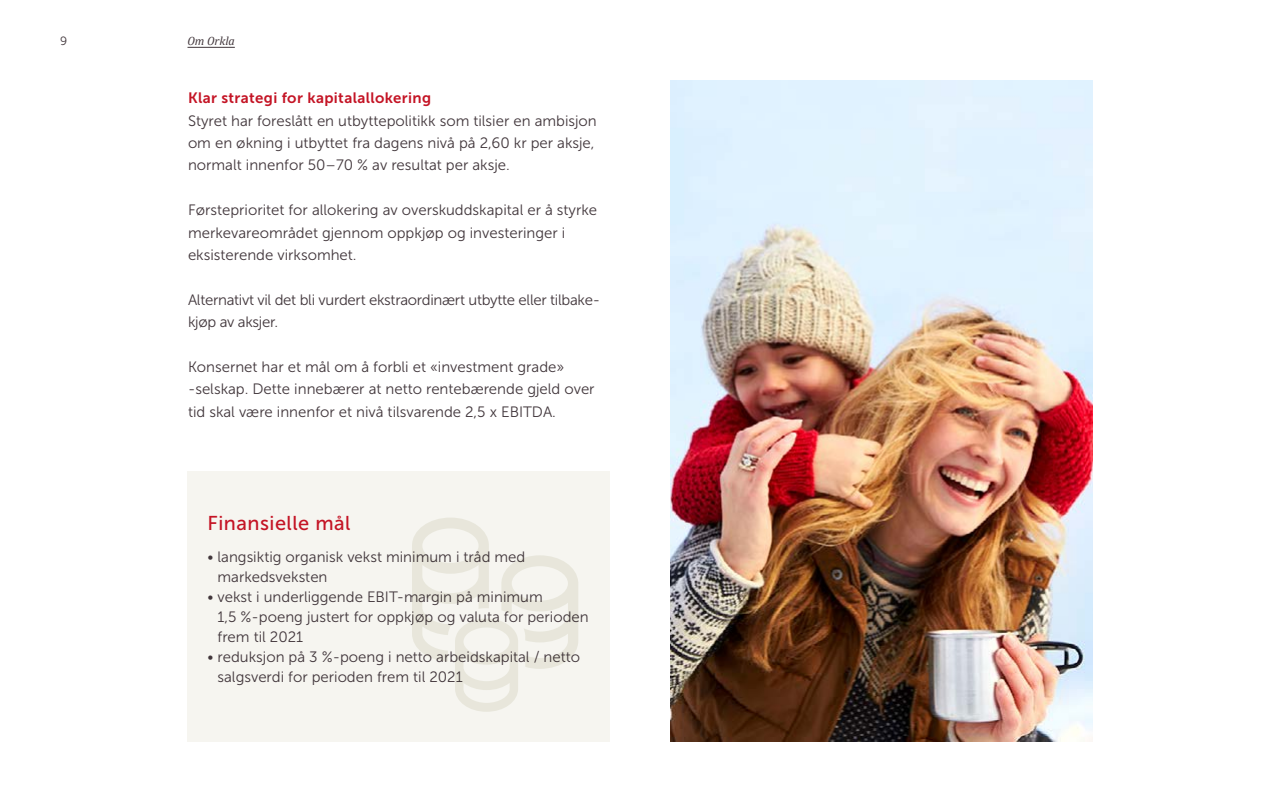
<style>
.page{position:relative;width:1280px;height:800px;background:#fff}
.page>*{position:absolute;margin:0;border:0;box-sizing:border-box;transform-origin:0 0}
.t1{font:20px "Museo Sans 500";letter-spacing:.025em;color:#c41425}
.t2{font:15px/22.4px "Museo Sans 300";color:#41363b}
.t3{font:15px/22.4px "Museo Sans 300";letter-spacing:-.02em;color:#41363b}
.t4{font:15px "Museo Sans 700";letter-spacing:.025em;color:#c41425}
.t5{font:italic 12px "Cambria";color:#41363b}
.t6{font:12px "Museo Sans 300";color:#41363b}
</style>
<div class="page">
<hr style="left:188px;top:47px;width:47px;height:1px;background:#41363b">
<img style="left:670px;top:81px;width:423px;height:661px">
<div style="left:188px;top:471px;width:422px;height:271px;background:#f6f5f0"></div>
<svg style="left:412px;top:518px;width:166px;height:194px"></svg>
<p class="t6" style="left:60px;top:34px;width:9px">9</p>
<p class="t5" style="left:188px;top:34px;width:49px">Om Orkla</p>
<p class="t4" style="left:188px;top:90px;width:245px">Klar strategi for kapitalallokering</p>
<p class="t2" style="left:188px;top:109px;width:410px">Styret har foreslått en utbyttepolitikk som tilsier en ambisjon om en økning i utbyttet fra dagens nivå på 2,60 kr per aksje, normalt innenfor 50–70 % av resultat per aksje.</p>
<p class="t2" style="left:188px;top:199px;width:411px">Førsteprioritet for allokering av overskuddskapital er å styrke merkevareområdet gjennom oppkjøp og investeringer i eksisterende virksomhet.</p>
<p class="t3" style="left:188px;top:289px;width:414px">Alternativt vil det bli vurdert ekstraordinært utbytte eller tilbake&shy;kjøp av aksjer.</p>
<p class="t2" style="left:188px;top:356px;width:408px">Konsernet har et mål om å forbli et «investment grade» -selskap. Dette innebærer at netto rentebærende gjeld over tid skal være innenfor et nivå tilsvarende 2,5 x EBITDA.</p>
<h1 class="t1" style="left:208px;top:512px;width:145px">Finansielle mål</h1>
<p class="t2" style="left:218px;top:547px;width:309px;line-height:20px;text-indent:-10px">• langsiktig organisk vekst minimum i tråd med markedsveksten</p>
<p class="t2" style="left:218px;top:587px;width:373px;line-height:20px;text-indent:-10px">• vekst i underliggende EBIT-margin på minimum<br>1,5 %-poeng justert for oppkjøp og valuta for perioden frem til 2021</p>
<p class="t2" style="left:218px;top:647px;width:364px;line-height:20px;text-indent:-10px">• reduksjon på 3 %-poeng i netto arbeidskapital / netto salgsverdi for perioden frem til 2021</p>
</div>
